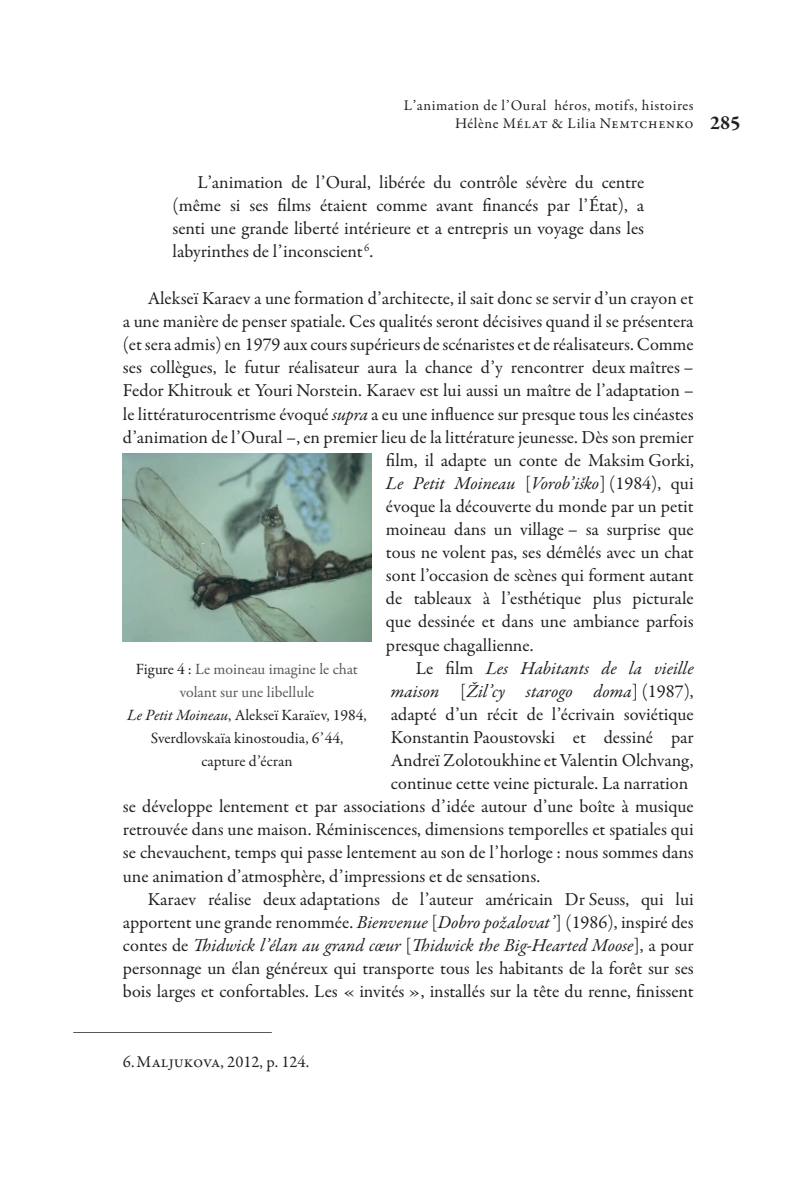
<style>
.page{position:relative;width:793px;height:1191px;background:#fff}
.page>*{position:absolute;margin:0;border:0;box-sizing:border-box;transform-origin:0 0}
.t1{font:18.38px/23.1px "Garamond Premr Pro";letter-spacing:.01em;color:#231f20;text-align:justify}
.t2{font:italic 18.38px "Garamond Premr Pro";color:#231f20}
.t3{font:16.62px "Garamond Premr Pro";color:#231f20}
.t4{font:15.75px/23.1px "Garamond Premr Pro";color:#231f20;text-align:center}
.t5{font:14.88px/18.4px "Garamond Premr Pro";letter-spacing:.035em;color:#231f20}
.s1{font-weight:700;font-size:20.12px}
.s2{font-style:italic}
.s3{font-style:normal}
.s4{color:#57585a}
</style>
<div class="page">
<hr style="left:73px;top:1032px;width:199px;height:1px;background:#57585a">
<img style="left:123px;top:454px;width:248px;height:187px">
<p class="t5" style="left:455px;top:97px;width:287px;text-indent:-51px">L’animation de l’Oural héros, motifs, histoires<br>Hélène Mélat &amp; Lilia Nemtchenko <span class="s1">285</span></p>
<p class="t1" style="left:172px;top:172px;width:473px;text-indent:25px">L’animation de l’Oural, libérée du contrôle sévère du centre (même si ses films étaient comme avant financés par l’État), a senti une grande liberté intérieure et a entrepris un voyage dans les labyrinthes de l’inconscient <sup>6</sup>.</p>
<p class="t1" style="left:148px;top:288px;width:547px">Alekseï Karaev a une formation d’architecte, il sait donc se servir d’un crayon et</p>
<p class="t1" style="left:123px;top:311px;width:572px">a une manière de penser spatiale. Ces qualités seront décisives quand il se présentera</p>
<p class="t1" style="left:123px;top:334px;width:572px">(et sera admis) en 1979 aux cours supérieurs de scénaristes et de réalisateurs. Comme</p>
<p class="t1" style="left:123px;top:357px;width:572px">ses collègues, le futur réalisateur aura la chance d’y rencontrer deux maîtres –</p>
<p class="t1" style="left:123px;top:381px;width:572px">Fedor Khitrouk et Youri Norstein. Karaev est lui aussi un maître de l’adaptation –</p>
<p class="t1" style="left:123px;top:404px;width:572px">le littératurocentrisme évoqué <span class="s2">supra</span> a eu une influence sur presque tous les cinéastes</p>
<p class="t1" style="left:123px;top:427px;width:572px">d’animation de l’Oural –, en premier lieu de la littérature jeunesse. Dès son premier</p>
<p class="t1" style="left:386px;top:450px;width:309px">film, il adapte un conte de Maksim Gorki,</p>
<p class="t2" style="left:386px;top:475px;width:309px">Le Petit Moineau <span class="s3">[</span>Vorob’iško<span class="s3">] (1984), qui</span></p>
<p class="t1" style="left:386px;top:496px;width:309px">évoque la découverte du monde par un petit</p>
<p class="t1" style="left:386px;top:519px;width:309px">moineau dans un village – sa surprise que</p>
<p class="t1" style="left:386px;top:542px;width:309px">tous ne volent pas, ses démêlés avec un chat</p>
<p class="t1" style="left:386px;top:565px;width:309px">sont l’occasion de scènes qui forment autant</p>
<p class="t1" style="left:386px;top:588px;width:309px">de tableaux à l’esthétique plus picturale</p>
<p class="t1" style="left:386px;top:612px;width:309px">que dessinée et dans une ambiance parfois</p>
<p class="t1" style="left:386px;top:635px;width:149px">presque chagallienne.</p>
<p class="t2" style="left:416px;top:660px;width:279px"><span class="s3">Le film</span> Les Habitants de la vieille</p>
<p class="t2" style="left:391px;top:683px;width:304px">maison <span class="s3">[</span>Žil’cy starogo doma<span class="s3">] (1987),</span></p>
<p class="t1" style="left:391px;top:704px;width:304px">adapté d’un récit de l’écrivain soviétique</p>
<p class="t1" style="left:391px;top:727px;width:304px">Konstantin Paoustovski et dessiné par</p>
<p class="t1" style="left:391px;top:750px;width:304px">Andreï Zolotoukhine et Valentin Olchvang,</p>
<p class="t1" style="left:391px;top:773px;width:299px">continue cette veine picturale. La narration</p>
<p class="t1" style="left:123px;top:796px;width:572px">se développe lentement et par associations d’idée autour d’une boîte à musique</p>
<p class="t1" style="left:123px;top:819px;width:572px">retrouvée dans une maison. Réminiscences, dimensions temporelles et spatiales qui</p>
<p class="t1" style="left:123px;top:843px;width:572px">se chevauchent, temps qui passe lentement au son de l’horloge : nous sommes dans</p>
<p class="t1" style="left:123px;top:866px;width:419px">une animation d’atmosphère, d’impressions et de sensations.</p>
<p class="t1" style="left:148px;top:889px;width:547px">Karaev réalise deux adaptations de l’auteur américain Dr Seuss, qui lui</p>
<p class="t1" style="left:123px;top:912px;width:572px">apportent une grande renommée. <span class="s2">Bienvenue</span> [<span class="s2">Dobro požalovat’</span>] (1986), inspiré des</p>
<p class="t2" style="left:123px;top:937px;width:572px"><span class="s3">contes de</span> Thidwick l’élan au grand cœur <span class="s3">[</span>Thidwick the Big-Hearted Moose<span class="s3">], a pour</span></p>
<p class="t1" style="left:123px;top:958px;width:572px">personnage un élan généreux qui transporte tous les habitants de la forêt sur ses</p>
<p class="t1" style="left:123px;top:981px;width:572px">bois larges et confortables. Les « invités », installés sur la tête du renne, finissent</p>
<p class="t4" style="left:127px;top:658px;width:241px">Figure 4 : <span class="s4">Le moineau imagine le chat volant sur une libellule<br></span><span class="s2">Le Petit Moineau</span>, Alekseï Karaïev, 1984,<br>Sverdlovskaïa kinostoudia, 6’44, capture d’écran</p>
<p class="t3" style="left:123px;top:1055px;width:188px">6. Maljukova, 2012, p. 124.</p>
</div>
